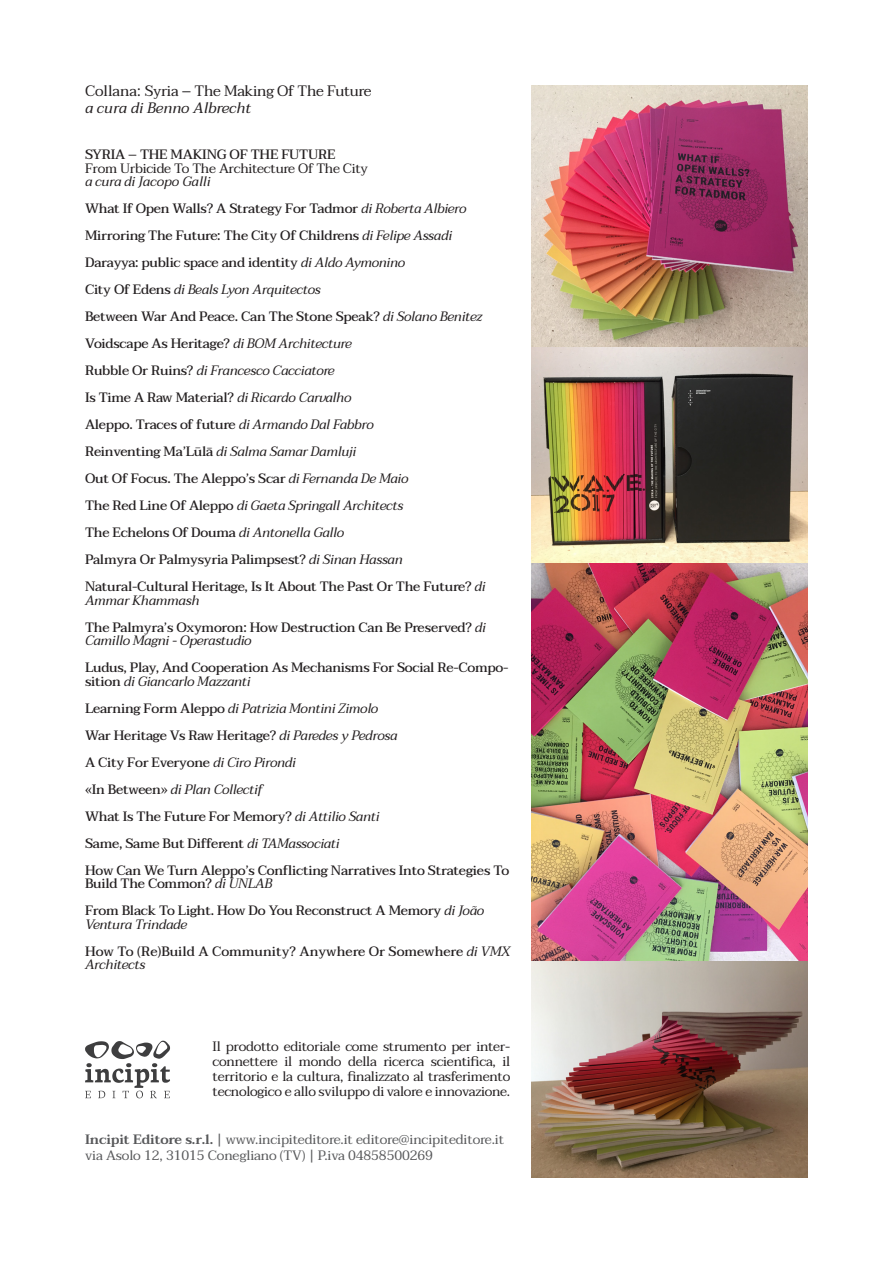
<style>
.page{position:relative;width:893px;height:1263px;background:#fff}
.page>*{position:absolute;margin:0;border:0;box-sizing:border-box;transform-origin:0 0}
.Indice{font:15px "Taviraj";letter-spacing:-.02em;color:#231f20}
.Indice-2{font:italic 15px "Taviraj";color:#231f20}
.Indice-3{font:500 13.5px/13.5px "Taviraj";letter-spacing:-.02em;color:#231f20}
.Indice-4{font:italic 13.5px "Taviraj";letter-spacing:-.02em;color:#231f20}
.Indice-5{font:13.5px/15px "Taviraj";letter-spacing:-.02em;color:#231f20;text-align:justify}
.t1{font:13.5px "Taviraj";letter-spacing:-.01em;color:#57585a}
.Indice-6{font:500 13.5px/13.5px "Taviraj";color:#231f20}
.Indice-7{font:italic 13.5px "Taviraj";color:#231f20}
.s1{font-weight:400;font-style:italic}
.s2{font-weight:500;font-style:normal}
.s3{font-weight:600}
</style>
<div class="page">
<svg style="left:85px;top:1041px;width:85px;height:57px"></svg>
<img style="left:531px;top:85px;width:277px;height:1093px">
<p class="Indice" style="left:85px;top:79px;width:288px">Collana: Syria – The Making Of The Future</p>
<p class="Indice-2" style="left:85px;top:96px;width:168px">a cura di Benno Albrecht</p>
<p class="Indice-3" style="left:85px;top:148px;width:252px">SYRIA – THE MAKING OF THE FUTURE</p>
<p class="Indice-5" style="left:85px;top:161px;width:284px">From Urbicide To The Architecture Of The City</p>
<p class="Indice-7" style="left:85px;top:171px;width:127px">a cura di Jacopo Galli</p>
<p class="Indice-3" style="left:85px;top:202px;width:383px">What If Open Walls? A Strategy For Tadmor <span class="s1">di Roberta Albiero</span></p>
<p class="Indice-3" style="left:85px;top:229px;width:369px">Mirroring The Future: The City Of Childrens <span class="s1">di Felipe Assadi</span></p>
<p class="Indice-3" style="left:85px;top:256px;width:322px">Darayya: public space and identity <span class="s1">di Aldo Aymonino</span></p>
<p class="Indice-4" style="left:85px;top:279px;width:237px"><span class="s2">City Of Edens</span> di Beals Lyon Arquitectos</p>
<p class="Indice-3" style="left:85px;top:310px;width:399px">Between War And Peace. Can The Stone Speak? <span class="s1">di Solano Benitez</span></p>
<p class="Indice-3" style="left:85px;top:337px;width:268px">Voidscape As Heritage? <span class="s1">di BOM Architecture</span></p>
<p class="Indice-4" style="left:85px;top:360px;width:251px"><span class="s2">Rubble Or Ruins?</span> di Francesco Cacciatore</p>
<p class="Indice-3" style="left:85px;top:391px;width:268px">Is Time A Raw Material? <span class="s1">di Ricardo Carvalho</span></p>
<p class="Indice-3" style="left:85px;top:418px;width:290px">Aleppo. Traces of future <span class="s1">di Armando Dal Fabbro</span></p>
<p class="Indice-4" style="left:85px;top:441px;width:273px"><span class="s2">Reinventing Ma’Lūlā</span> di Salma Samar Damluji</p>
<p class="Indice-3" style="left:85px;top:472px;width:325px">Out Of Focus. The Aleppo’s Scar <span class="s1">di Fernanda De Maio</span></p>
<p class="Indice-4" style="left:85px;top:495px;width:320px"><span class="s2">The Red Line Of Aleppo</span> di Gaeta Springall Architects</p>
<p class="Indice-3" style="left:85px;top:526px;width:261px">The Echelons Of Douma <span class="s1">di Antonella Gallo</span></p>
<p class="Indice-3" style="left:85px;top:553px;width:319px">Palmyra Or Palmysyria Palimpsest? <span class="s1">di Sinan Hassan</span></p>
<p class="Indice-3" style="left:85px;top:580px;width:402px">Natural-Cultural Heritage, Is It About The Past Or The Future? <span class="s1">di<br>Ammar Khammash</span></p>
<p class="Indice-3" style="left:85px;top:621px;width:402px">The Palmyra’s Oxymoron: How Destruction Can Be Preserved? <span class="s1">di<br>Camillo Magni - Operastudio</span></p>
<p class="Indice-3" style="left:85px;top:661px;width:425px">Ludus, Play, And Cooperation As Mechanisms For Social Re-Compo&shy;sition <span class="s1">di Giancarlo Mazzanti</span></p>
<p class="Indice-4" style="left:85px;top:698px;width:295px"><span class="s2">Learning Form Aleppo</span> di Patrizia Montini Zimolo</p>
<p class="Indice-3" style="left:85px;top:729px;width:314px">War Heritage Vs Raw Heritage? <span class="s1">di Paredes y Pedrosa</span></p>
<p class="Indice-3" style="left:85px;top:756px;width:212px">A City For Everyone <span class="s1">di Ciro Pirondi</span></p>
<p class="Indice-4" style="left:85px;top:779px;width:179px"><span class="s2">«In Between»</span> di Plan Collectif</p>
<p class="Indice-3" style="left:85px;top:810px;width:296px">What Is The Future For Memory? <span class="s1">di Attilio Santi</span></p>
<p class="Indice-3" style="left:85px;top:837px;width:256px">Same, Same But Different <span class="s1">di TAMassociati</span></p>
<p class="Indice-3" style="left:85px;top:864px;width:426px">How Can We Turn Aleppo’s Conflicting Narratives Into Strategies To<br>Build The Common? <span class="s1">di UNLAB</span></p>
<p class="Indice-3" style="left:85px;top:904px;width:401px">From Black To Light. How Do You Reconstruct A Memory <span class="s1">di João<br>Ventura Trindade</span></p>
<p class="Indice-6" style="left:85px;top:945px;width:427px">How To (Re)Build A Community? Anywhere Or Somewhere <span class="s1">di VMX<br>Architects</span></p>
<p class="Indice-5" style="left:213px;top:1039px;width:299px">Il prodotto editoriale come strumento per inter&shy;connettere il mondo della ricerca scientifica, il territorio e la cultura, finalizzato al trasferimento tecnologico e allo sviluppo di valore e innovazione.</p>
<p class="t1" style="left:85px;top:1129px;width:421px"><span class="s3">Incipit Editore s.r.l.</span> | www.incipiteditore.it editore@incipiteditore.it</p>
<p class="t1" style="left:85px;top:1145px;width:350px">via Asolo 12, 31015 Conegliano (TV) | P.iva 04858500269</p>
</div>
